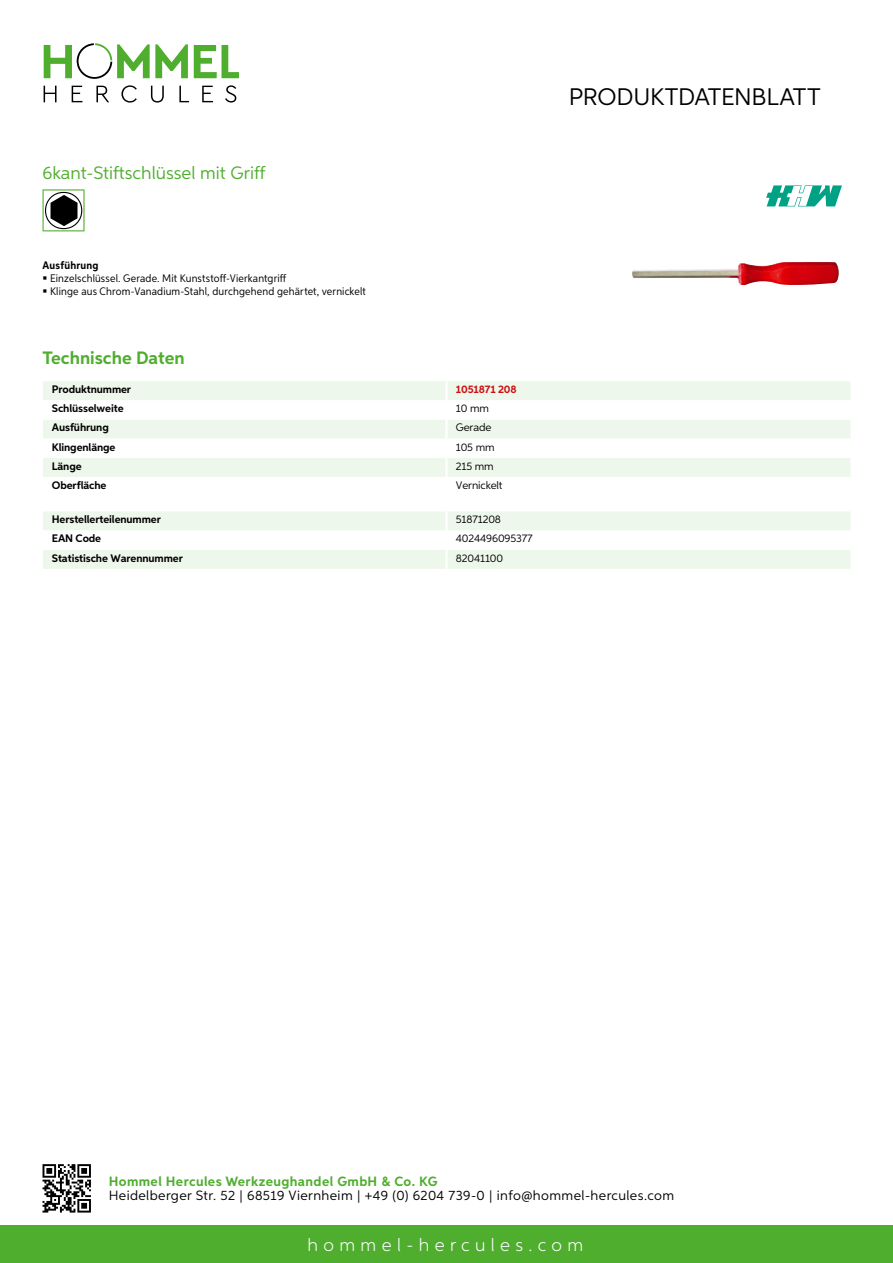
<style>
.page{position:relative;width:893px;height:1263px;background:#fff}
.page>*{position:absolute;margin:0;border:0;box-sizing:border-box;transform-origin:0 0}
.t1{font:24px "Aspira";letter-spacing:-.01em;color:#000}
.t2{font:18px "Aspira";color:#50ae2f}
.t3{font:300 18px "Aspira";letter-spacing:.3em;color:#fff}
.t4{font:700 18px "Aspira";color:#50ae2f}
.t5{font:13.5px "Aspira";letter-spacing:.03em;color:#000}
.t6{font:700 13.5px "Aspira";letter-spacing:.03em;color:#50ae2f}
.t7{font:700 10.95px "Aspira";letter-spacing:-.01em;color:#000}
.t8{font:10.95px/12.8px "Aspira Nar";letter-spacing:.015em;color:#000}
.t9{font:10.95px "Aspira";letter-spacing:-.01em;color:#000}
.t10{font:700 10.95px "Aspira";letter-spacing:-.01em;color:#cd1013}
.t11{font:700 10.95px "Aspira Nar";letter-spacing:.02em;color:#000}
</style>
<div class="page">
<div style="left:0;top:1226px;width:893px;height:37px;background:#50ae2f"></div>
<svg style="left:43px;top:1164px;width:48px;height:48px"></svg>
<svg style="left:194px;top:45px;width:45px;height:33px"></svg>
<svg style="left:44px;top:43px;width:144px;height:36px"></svg>
<svg style="left:44px;top:86px;width:13px;height:16px"></svg>
<svg style="left:72px;top:86px;width:10px;height:16px"></svg>
<svg style="left:96px;top:86px;width:13px;height:16px"></svg>
<svg style="left:121px;top:85px;width:16px;height:18px"></svg>
<svg style="left:151px;top:86px;width:13px;height:17px"></svg>
<svg style="left:179px;top:86px;width:10px;height:16px"></svg>
<svg style="left:202px;top:86px;width:11px;height:16px"></svg>
<svg style="left:225px;top:85px;width:11px;height:18px"></svg>
<div style="left:43px;top:381px;width:807px;height:19px;background:#eef7eb"></div>
<svg style="left:43px;top:420px;width:807px;height:57px;fill:#eef7eb"></svg>
<hr style="left:445px;top:381px;width:3px;height:19px;background:#fff">
<hr style="left:445px;top:419px;width:3px;height:20px;background:#fff">
<hr style="left:445px;top:439px;width:3px;height:19px;background:#fff">
<hr style="left:445px;top:458px;width:3px;height:19px;background:#fff">
<svg style="left:43px;top:511px;width:807px;height:58px"></svg>
<hr style="left:445px;top:550px;width:3px;height:19px;background:#fff">
<svg style="left:43px;top:189px;width:42px;height:42px"></svg>
<img style="left:632px;top:262px;width:207px;height:23px">
<svg style="left:766px;top:185px;width:76px;height:21px"></svg>
<h2 class="t2" style="left:43px;top:162px;width:225px">6kant-Stiftschlüssel mit Griff</h2>
<p class="t11" style="left:43px;top:259px;width:58px">Ausführung</p>
<p class="t8" style="left:50px;top:272px;width:317px">Einzelschlüssel. Gerade. Mit Kunststoff-Vierkantgriff<br>Klinge aus Chrom-Vanadium-Stahl, durchgehend gehärtet, vernickelt</p>
<h2 class="t4" style="left:43px;top:347px;width:144px">Technische Daten</h2>
<p class="t7" style="left:52px;top:383px;width:81px">Produktnummer</p>
<p class="t10" style="left:456px;top:383px;width:62px">1051871 208</p>
<p class="t7" style="left:52px;top:402px;width:73px">Schlüsselweite</p>
<p class="t9" style="left:456px;top:402px;width:35px">10 mm</p>
<p class="t7" style="left:52px;top:421px;width:58px">Ausführung</p>
<p class="t9" style="left:456px;top:421px;width:37px">Gerade</p>
<p class="t7" style="left:52px;top:440px;width:65px">Klingenlänge</p>
<p class="t9" style="left:456px;top:440px;width:40px">105 mm</p>
<p class="t7" style="left:52px;top:459px;width:31px">Länge</p>
<p class="t9" style="left:456px;top:459px;width:39px">215 mm</p>
<p class="t7" style="left:52px;top:478px;width:56px">Oberfläche</p>
<p class="t9" style="left:456px;top:478px;width:48px">Vernickelt</p>
<p class="t7" style="left:52px;top:513px;width:111px">Herstellerteilenummer</p>
<p class="t9" style="left:456px;top:513px;width:47px">51871208</p>
<p class="t7" style="left:52px;top:532px;width:51px">EAN Code</p>
<p class="t9" style="left:456px;top:532px;width:78px">4024496095377</p>
<p class="t7" style="left:52px;top:551px;width:132px">Statistische Warennummer</p>
<p class="t9" style="left:456px;top:551px;width:49px">82041100</p>
<h1 class="t1" style="left:569px;top:82px;width:253px">Produktdatenblatt</h1>
<p class="t6" style="left:109px;top:1172px;width:330px">Hommel Hercules Werkzeughandel GmbH &amp; Co. KG</p>
<p class="t5" style="left:109px;top:1187px;width:567px">Heidelberger Str. 52 | 68519 Viernheim | +49 (0) 6204 739-0 | info@hommel-hercules.com</p>
<h2 class="t3" style="left:307px;top:1234px;width:277px">hommel-hercules.com</h2>
</div>
